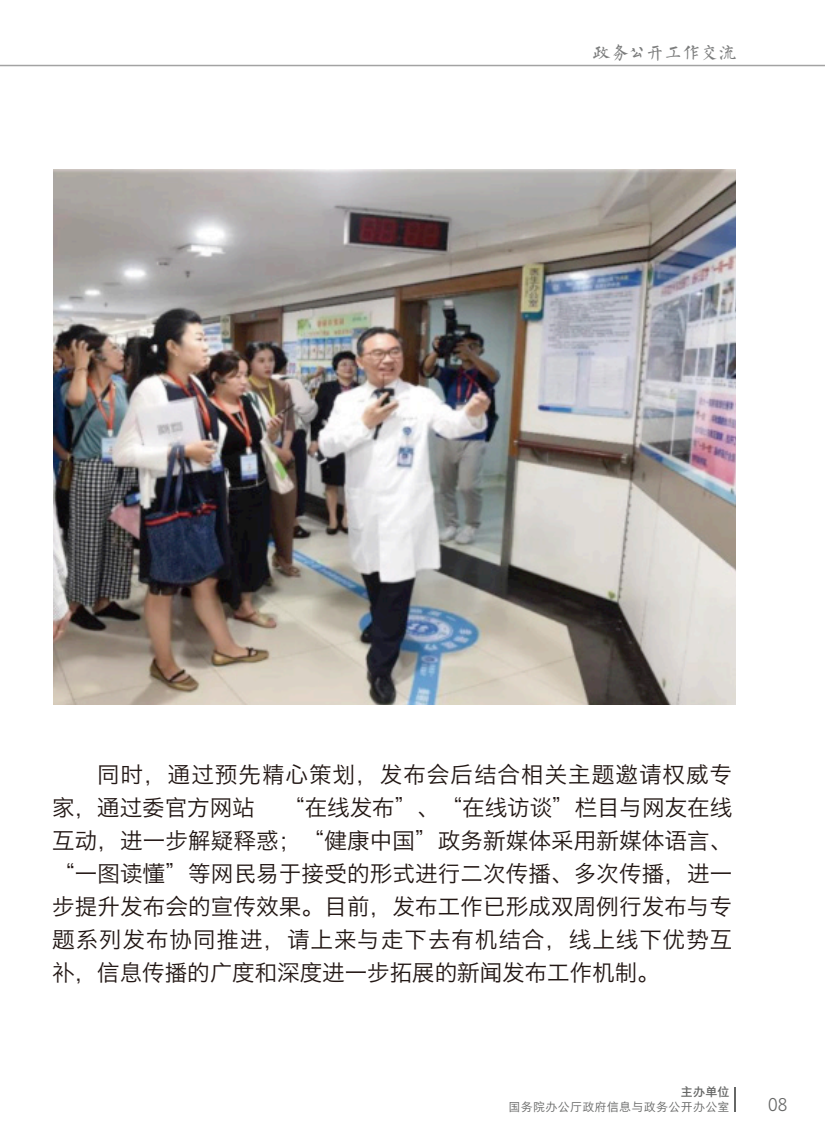
<style>
.page{position:relative;width:825px;height:1125px;background:#fff}
.page>*{position:absolute;margin:0;border:0;box-sizing:border-box;transform-origin:0 0}
.t1{font:22.5px/33px "Hiragino Sans GB W3";color:#221714;text-align:justify}
.t2{font:18px "FZSXSLKJW GB1 0";color:#7b7c7c}
.t3{font:18px "FZYOUH 506 L GB1 4";color:#666766}
.t4{font:12px "FZYOUH 506 L GB1 4";letter-spacing:.025em;color:#666766}
.t5{font:12px "FZYOUH 510 M GB1 4";color:#666766}
</style>
<div class="page">
<hr style="left:734px;top:1087px;width:2px;height:25px;background:#666766">
<img style="left:53px;top:169px;width:683px;height:536px">
<hr style="left:0;top:65px;width:825px;height:1px;background:#a3a3a3">
<p class="t2" style="left:592px;top:43px;width:145px">政务公开工作交流</p>
<p class="t1" style="left:52px;top:758px;width:682px;text-indent:45px">同时，通过预先精心策划，发布会后结合相关主题邀请权威专家，通过委官方网站 “在线发布”、“在线访谈”栏目与网友在线互动，进一步解疑释惑；“健康中国”政务新媒体采用新媒体语言、“一图读懂”等网民易于接受的形式进行二次传播、多次传播，进一步提升发布会的宣传效果。目前，发布工作已形成双周例行发布与专题系列发布协同推进，请上来与走下去有机结合，线上线下优势互补，信息传播的广度和深度进一步拓展的新闻发布工作机制。</p>
<p class="t5" style="left:681px;top:1086px;width:50px">主办单位</p>
<p class="t4" style="left:509px;top:1101px;width:223px">国务院办公厅政府信息与政务公开办公室</p>
<p class="t3" style="left:768px;top:1095px;width:21px">08</p>
</div>
